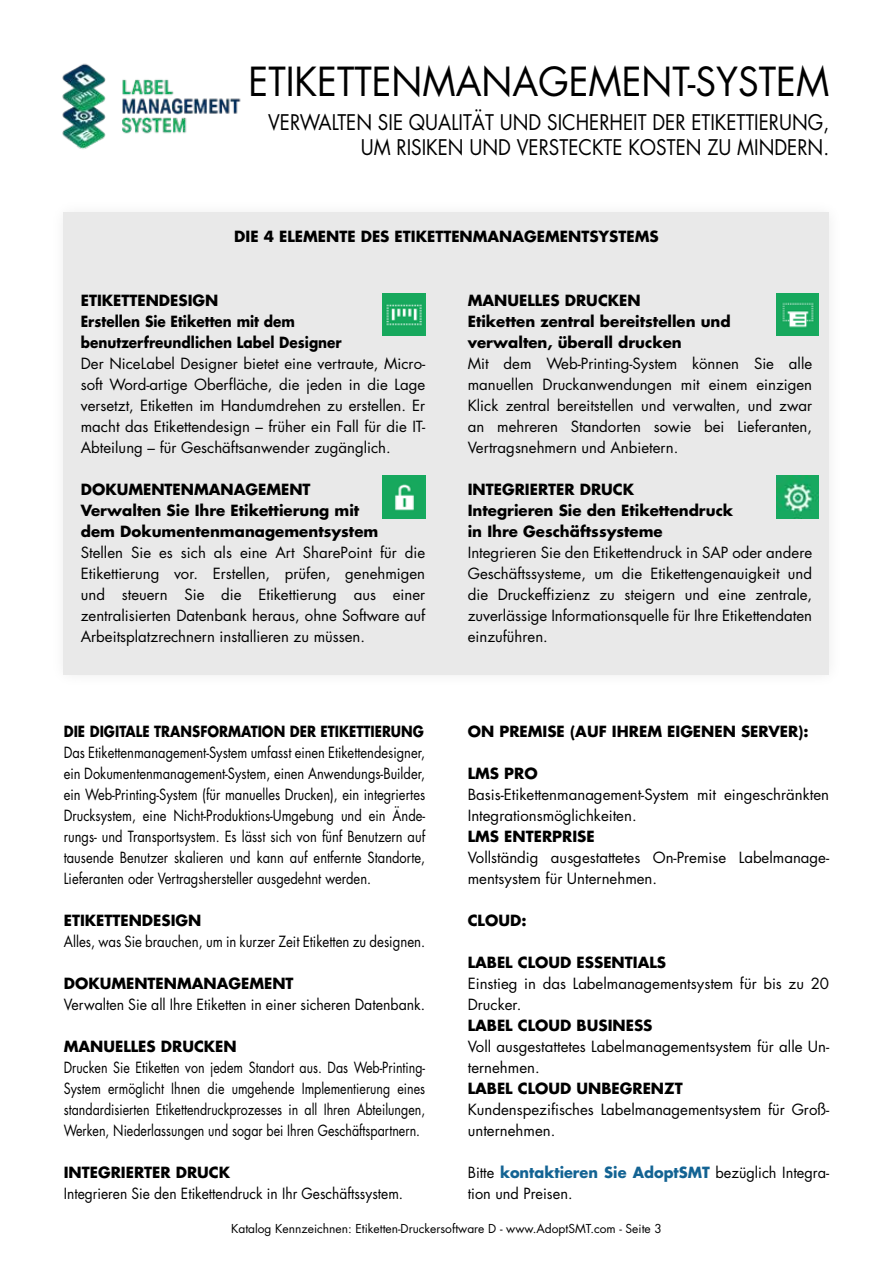
<style>
.page{position:relative;width:893px;height:1263px;background:#fff}
.page>*{position:absolute;margin:0;border:0;box-sizing:border-box;transform-origin:0 0}
.t1{font:39px "Futura";color:#000;scale:.95 1}
.t2{font:21px/25.2px "Futura";color:#000;text-align:right;scale:.9 1}
.t3{font:15px/21px "Futura";color:#000}
.t4{font:700 15px/21px "Futura";color:#000}
.t5{font:15px/21px "Futura";color:#000;text-align:justify;scale:.86 1}
.t6{font:15px/21px "Futura";color:#000;text-align:justify;scale:.83 1}
.t7{font:15px "Futura";color:#000;scale:.88 1}
.t8{font:15px "Futura";color:#000;scale:.94 1}
.t9{font:15px "Futura";color:#000;scale:.92 1}
.t10{font:700 15px "Futura";color:#000;scale:.88 1}
.t11{font:12px "Futura";color:#000}
.s1{font-weight:700;color:#136393}
</style>
<div class="page">
<img style="left:62px;top:63px;width:179px;height:86px">
<div style="left:64px;top:213px;width:765px;height:462px;background:#e9e9e9"></div>
<img style="left:383px;top:293px;width:42px;height:43px">
<img style="left:383px;top:475px;width:42px;height:43px">
<img style="left:776px;top:293px;width:43px;height:43px">
<img style="left:776px;top:475px;width:43px;height:43px">
<h1 class="t1" style="left:249px;top:55px;width:613px">ETIKETTENMANAGEMENT-SYSTEM</h1>
<h2 class="t2" style="left:268px;top:109px;width:625px">VERWALTEN SIE QUALITÄT UND SICHERHEIT DER ETIKETTIERUNG,<br>UM RISIKEN UND VERSTECKTE KOSTEN ZU MINDERN.</h2>
<p class="t4" style="left:234px;top:226px;width:426px">DIE 4 ELEMENTE DES ETIKETTENMANAGEMENTSYSTEMS</p>
<p class="t4" style="left:81px;top:289px;width:263px">ETIKETTENDESIGN<br>Erstellen Sie Etiketten mit dem benutzerfreundlichen Label Designer</p>
<p class="t3" style="left:81px;top:353px;width:346px;text-align:justify">Der NiceLabel Designer bietet eine vertraute, Micro&shy;soft Word-artige Oberfläche, die jeden in die Lage versetzt, Etiketten im Handumdrehen zu erstellen. Er macht das Etikettendesign – früher ein Fall für die IT-Abteilung – für Geschäftsanwender zugänglich.</p>
<p class="t4" style="left:81px;top:478px;width:299px">DOKUMENTENMANAGEMENT<br>Verwalten Sie Ihre Etikettierung mit dem Dokumentenmanagementsystem</p>
<p class="t3" style="left:81px;top:542px;width:346px;text-align:justify">Stellen Sie es sich als eine Art SharePoint für die Etikettierung vor. Erstellen, prüfen, genehmigen und steuern Sie die Etikettierung aus einer zentralisierten Datenbank heraus, ohne Software auf Arbeitsplatzrechnern installieren zu müssen.</p>
<p class="t10" style="left:64px;top:721px;width:411px">DIE DIGITALE TRANSFORMATION DER ETIKETTIERUNG</p>
<p class="t5" style="left:64px;top:742px;width:422px">Das Etikettenmanagement-System umfasst einen Etikettendesigner, ein Dokumentenmanagement-System, einen Anwendungs-Builder, ein Web-Printing-System (für manuelles Drucken), ein integriertes Drucksystem, eine Nicht-Produktions-Umgebung und ein Ände&shy;rungs- und Transportsystem. Es lässt sich von fünf Benutzern auf tausende Benutzer skalieren und kann auf entfernte Standorte, Lieferanten oder Vertragshersteller ausgedehnt werden.</p>
<p class="t4" style="left:64px;top:910px;width:139px">ETIKETTENDESIGN</p>
<p class="t7" style="left:64px;top:931px;width:412px">Alles, was Sie brauchen, um in kurzer Zeit Etiketten zu designen.</p>
<p class="t4" style="left:64px;top:973px;width:231px">DOKUMENTENMANAGEMENT</p>
<p class="t8" style="left:64px;top:994px;width:386px">Verwalten Sie all Ihre Etiketten in einer sicheren Datenbank.</p>
<p class="t4" style="left:64px;top:1036px;width:174px">MANUELLES DRUCKEN</p>
<p class="t6" style="left:64px;top:1057px;width:437px">Drucken Sie Etiketten von jedem Standort aus. Das Web-Printing-System ermöglicht Ihnen die umgehende Implementierung eines standardisierten Etikettendruckprozesses in all Ihren Abteilungen, Werken, Niederlassungen und sogar bei Ihren Geschäftspartnern.</p>
<p class="t4" style="left:64px;top:1162px;width:168px">INTEGRIERTER DRUCK</p>
<p class="t9" style="left:64px;top:1183px;width:370px">Integrieren Sie den Etikettendruck in Ihr Geschäftssystem.</p>
<p class="t4" style="left:468px;top:289px;width:265px">MANUELLES DRUCKEN<br>Etiketten zentral bereitstellen und verwalten, überall drucken</p>
<p class="t3" style="left:468px;top:353px;width:346px;text-align:justify">Mit dem Web-Printing-System können Sie alle manuellen Druckanwendungen mit einem einzigen Klick zentral bereitstellen und verwalten, und zwar an mehreren Standorten sowie bei Lieferanten, Vertragsnehmern und Anbietern.</p>
<p class="t4" style="left:468px;top:478px;width:267px">INTEGRIERTER DRUCK<br>Integrieren Sie den Etikettendruck in Ihre Geschäftssysteme</p>
<p class="t3" style="left:468px;top:542px;width:346px;text-align:justify">Integrieren Sie den Etikettendruck in SAP oder andere Geschäftssysteme, um die Etikettengenauigkeit und die Druckeffizienz zu steigern und eine zentrale, zuverlässige Informationsquelle für Ihre Etikettendaten einzuführen.</p>
<p class="t4" style="left:468px;top:721px;width:342px">ON PREMISE (AUF IHREM EIGENEN SERVER):</p>
<p class="t4" style="left:468px;top:763px;width:71px">LMS PRO</p>
<p class="t3" style="left:468px;top:784px;width:363px">Basis-Etikettenmanagement-System mit eingeschränkten<br>Integrationsmöglichkeiten.</p>
<p class="t4" style="left:468px;top:826px;width:128px">LMS ENTERPRISE</p>
<p class="t3" style="left:468px;top:847px;width:363px">Vollständig ausgestattetes On-Premise Labelmanage&shy;mentsystem für Unternehmen.</p>
<p class="t4" style="left:468px;top:910px;width:60px">CLOUD:</p>
<p class="t4" style="left:468px;top:952px;width:200px">LABEL CLOUD ESSENTIALS</p>
<p class="t3" style="left:468px;top:973px;width:363px">Einstieg in das Labelmanagementsystem für bis zu 20<br>Drucker.</p>
<p class="t4" style="left:468px;top:1015px;width:186px">LABEL CLOUD BUSINESS</p>
<p class="t3" style="left:468px;top:1036px;width:363px">Voll ausgestattetes Labelmanagementsystem für alle Un&shy;ternehmen.</p>
<p class="t4" style="left:468px;top:1078px;width:217px">LABEL CLOUD UNBEGRENZT</p>
<p class="t3" style="left:468px;top:1099px;width:363px">Kundenspezifisches Labelmanagementsystem für Groß&shy;unternehmen.</p>
<p class="t3" style="left:468px;top:1162px;width:363px">Bitte <span class="s1">kontaktieren Sie AdoptSMT</span> bezüglich Integra&shy;tion und Preisen.</p>
<p class="t11" style="left:231px;top:1220px;width:432px">Katalog Kennzeichnen: Etiketten-Druckersoftware D - www.AdoptSMT.com - Seite 3</p>
</div>
